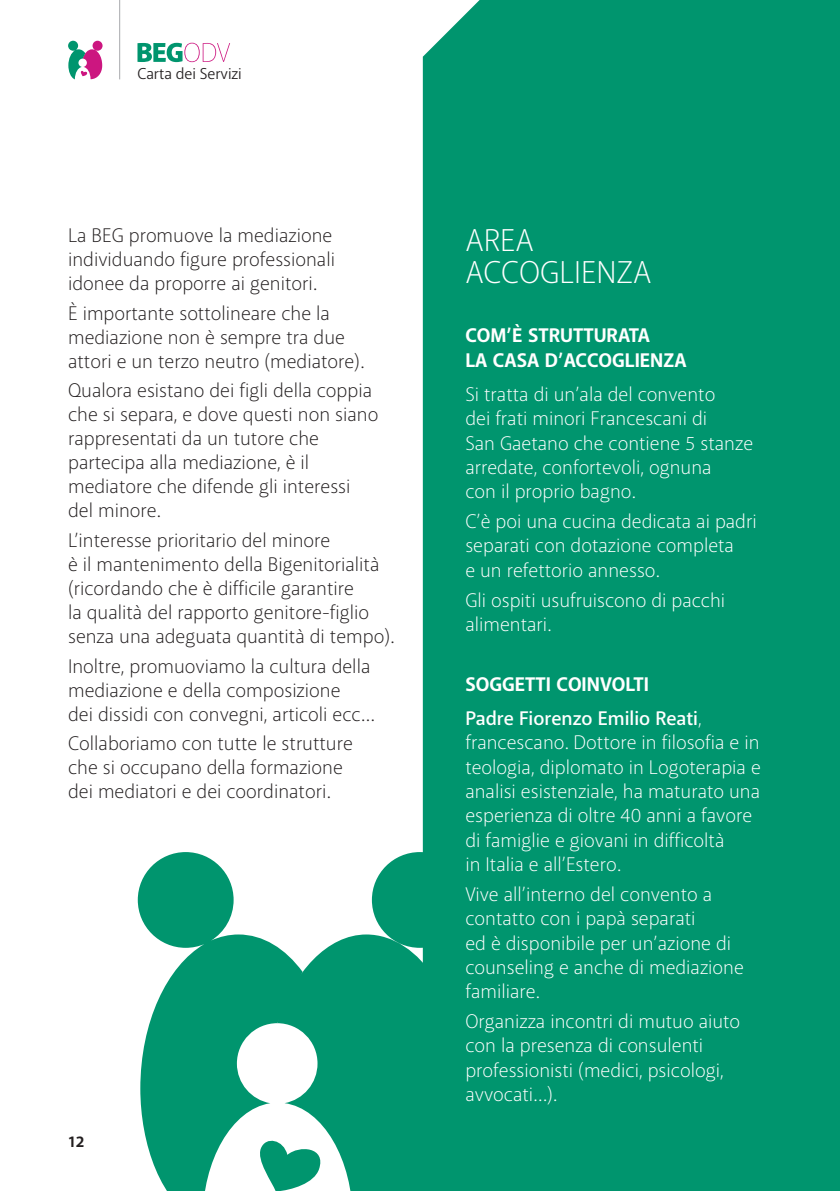
<style>
.page{position:relative;width:840px;height:1191px;background:#fff}
.page>*{position:absolute;margin:0;border:0;box-sizing:border-box;transform-origin:0 0}
.t1{font:300 32px "Akagi Pro";color:#fff}
.t2{font:300 20px/24px "Akagi Pro";color:#231f20}
.t3{font:300 20px/24.2px "Akagi Pro";color:#fff}
.t4{font:700 20px/24.2px "Akagi Pro";color:#fff}
.t5{font:16px "Akagi Pro";letter-spacing:-.005em;color:#231f20}
.t6{font:700 16px "Akagi Pro";color:#231f20}
.s1{font-weight:600}
</style>
<div class="page">
<div style="left:422px;top:0;width:417px;height:1191px;background:#00956e"></div>
<hr style="left:119px;top:0;width:1px;height:79px;background:#a8a9ad">
<svg style="left:137px;top:43px;width:93px;height:19px"></svg>
<svg style="left:68px;top:41px;width:34px;height:38px"></svg>
<svg style="left:302px;top:852px;width:165px;height:339px;fill:#00956e"></svg>
<svg style="left:138px;top:852px;width:164px;height:339px;fill:#00956e"></svg>
<p class="t5" style="left:137px;top:64px;width:106px">Carta dei Servizi</p>
<p class="t2" style="left:68px;top:225px;width:268px">La BEG promuove la mediazione individuando figure professionali idonee da proporre ai genitori.</p>
<p class="t2" style="left:68px;top:302px;width:297px">È importante sottolineare che la mediazione non è sempre tra due attori e un terzo neutro (mediatore).</p>
<p class="t2" style="left:68px;top:380px;width:311px">Qualora esistano dei figli della coppia che si separa, e dove questi non siano rappresentati da un tutore che partecipa alla mediazione, è il mediatore che difende gli interessi del minore.</p>
<p class="t2" style="left:68px;top:530px;width:327px">L’interesse prioritario del minore<br>è il mantenimento della Bigenitorialità (ricordando che è difficile garantire<br>la qualità del rapporto genitore-figlio senza una adeguata quantità di tempo).</p>
<p class="t2" style="left:68px;top:655px;width:308px">Inoltre, promuoviamo la cultura della mediazione e della composizione<br>dei dissidi con convegni, articoli ecc…</p>
<p class="t2" style="left:68px;top:733px;width:286px">Collaboriamo con tutte le strutture che si occupano della formazione dei mediatori e dei coordinatori.</p>
<p class="t6" style="left:68px;top:1136px;width:18px">12</p>
<p class="t1" style="left:465px;top:227px;width:70px">AREA</p>
<p class="t1" style="left:465px;top:259px;width:187px">ACCOGLIENZA</p>
<p class="t4" style="left:465px;top:327px;width:222px">COM’È STRUTTURATA<br>LA CASA D’ACCOGLIENZA</p>
<p class="t3" style="left:465px;top:384px;width:289px">Si tratta di un’ala del convento<br>dei frati minori Francescani di<br>San Gaetano che contiene 5 stanze arredate, confortevoli, ognuna<br>con il proprio bagno.</p>
<p class="t3" style="left:465px;top:511px;width:293px">C’è poi una cucina dedicata ai padri separati con dotazione completa<br>e un refettorio annesso.</p>
<p class="t3" style="left:465px;top:589px;width:261px">Gli ospiti usufruiscono di pacchi alimentari.</p>
<p class="t4" style="left:465px;top:675px;width:185px">SOGGETTI COINVOLTI</p>
<p class="t3" style="left:465px;top:708px;width:297px"><span class="s1">Padre Fiorenzo Emilio Reati</span>, francescano. Dottore in filosofia e in teologia, diplomato in Logoterapia e analisi esistenziale, ha maturato una esperienza di oltre 40 anni a favore di famiglie e giovani in difficoltà<br>in Italia e all’Estero.</p>
<p class="t3" style="left:465px;top:883px;width:280px">Vive all’interno del convento a contatto con i papà separati<br>ed è disponibile per un’azione di counseling e anche di mediazione familiare.</p>
<p class="t3" style="left:465px;top:1010px;width:276px">Organizza incontri di mutuo aiuto con la presenza di consulenti professionisti (medici, psicologi, avvocati…).</p>
</div>
